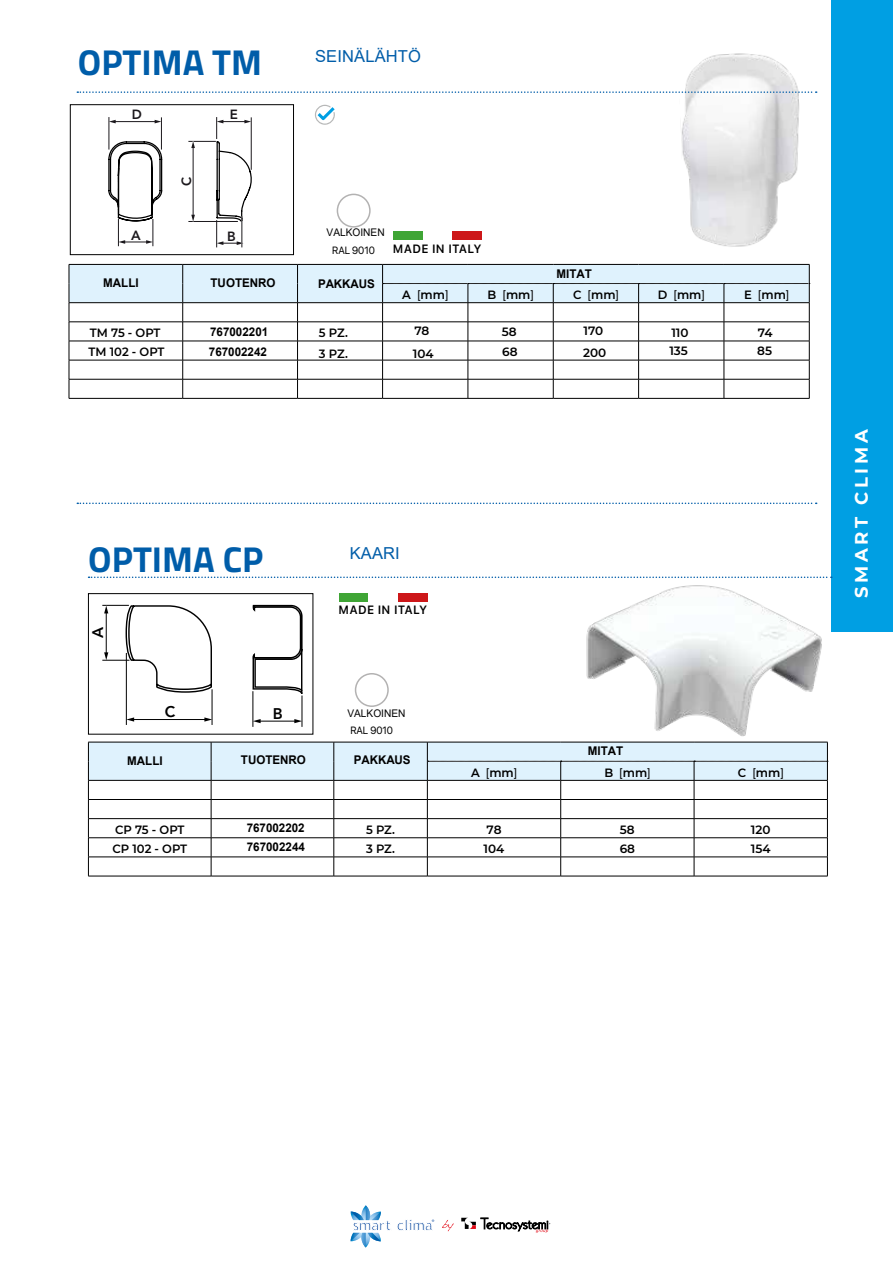
<style>
.page{position:relative;width:893px;height:1263px;background:#fff}
.page>*{position:absolute;margin:0;border:0;box-sizing:border-box;transform-origin:0 0}
.t1{font:700 36px "Titillium Web";color:#005da9}
.t2{font:700 18px "Montserrat";letter-spacing:.2em;color:#fff}
.t3{font:16.5px "Arial";letter-spacing:.01em;color:#005da9}
.t4{font:800 15.3px "Avenir";color:#000}
.t5{font:800 13.35px "Avenir";color:#1b181c}
.t6{font:600 12px "Montserrat";color:#000}
.t7{font:700 12px "Arial";color:#000}
.t8{font:600 12px "SF Pro Display";letter-spacing:.08em;color:#000}
.t9{font:10.5px "Arial";color:#000}
.t10{font:10.5px "SF Pro Display";color:#000}
.s1{font-family:"Avenir";font-weight:500}
</style>
<div class="page">
<svg style="left:461px;top:1218px;width:89px;height:15px"></svg>
<svg style="left:442px;top:1220px;width:12px;height:11px"></svg>
<svg style="left:351px;top:1205px;width:40px;height:42px"></svg>
<svg style="left:397px;top:1219px;width:37px;height:12px"></svg>
<div style="left:831px;top:0;width:62px;height:631px;background:#009fe3"></div>
<svg style="left:77px;top:503px;width:740px;height:1px"></svg>
<img style="left:681px;top:53px;width:119px;height:194px">
<svg style="left:77px;top:91px;width:740px;height:2px"></svg>
<svg style="left:69px;top:264px;width:741px;height:134px"></svg>
<hr style="left:69px;top:398px;width:114px;height:1px;background:#000">
<hr style="left:183px;top:398px;width:115px;height:1px;background:#000">
<hr style="left:298px;top:398px;width:85px;height:1px;background:#000">
<hr style="left:383px;top:398px;width:85px;height:1px;background:#000">
<hr style="left:468px;top:398px;width:85px;height:1px;background:#000">
<hr style="left:553px;top:398px;width:86px;height:1px;background:#000">
<hr style="left:639px;top:398px;width:85px;height:1px;background:#000">
<hr style="left:724px;top:398px;width:85px;height:1px;background:#000">
<div style="left:393px;top:232px;width:30px;height:8px;background:#3fa535"></div>
<div style="left:452px;top:232px;width:30px;height:8px;background:#cd1719"></div>
<div style="left:70px;top:104px;width:224px;height:151px;border:1px solid #000"></div>
<svg style="left:108px;top:117px;width:144px;height:130px"></svg>
<div style="left:337px;top:194px;width:34px;height:34px;border:2px solid #b3b2b2;border-radius:50%"></div>
<svg style="left:315px;top:105px;width:20px;height:20px"></svg>
<svg style="left:89px;top:576px;width:743px;height:2px"></svg>
<div style="left:339px;top:593px;width:30px;height:9px;background:#3fa535"></div>
<div style="left:398px;top:593px;width:30px;height:9px;background:#cd1719"></div>
<svg style="left:88px;top:742px;width:740px;height:134px"></svg>
<hr style="left:88px;top:876px;width:123px;height:1px;background:#000">
<hr style="left:211px;top:876px;width:123px;height:1px;background:#000">
<hr style="left:334px;top:876px;width:93px;height:1px;background:#000">
<hr style="left:427px;top:876px;width:134px;height:1px;background:#000">
<hr style="left:561px;top:876px;width:133px;height:1px;background:#000">
<hr style="left:694px;top:876px;width:134px;height:1px;background:#000">
<img style="left:586px;top:585px;width:236px;height:152px">
<div style="left:88px;top:593px;width:225px;height:141px;border:1px solid #000"></div>
<hr style="left:259px;top:721px;width:37px;height:1px;background:#000">
<svg style="left:294px;top:719px;width:8px;height:4px"></svg>
<svg style="left:254px;top:719px;width:7px;height:4px"></svg>
<svg style="left:102px;top:605px;width:201px;height:90px"></svg>
<hr style="left:253px;top:691px;width:1px;height:36px;background:#000">
<hr style="left:302px;top:695px;width:1px;height:32px;background:#000">
<hr style="left:133px;top:719px;width:73px;height:1px;background:#000">
<svg style="left:204px;top:717px;width:8px;height:5px"></svg>
<svg style="left:127px;top:717px;width:7px;height:5px"></svg>
<hr style="left:126px;top:653px;width:1px;height:72px;background:#000">
<hr style="left:212px;top:689px;width:1px;height:36px;background:#000">
<div style="left:355px;top:673px;width:34px;height:34px;border:2px solid #b3b2b2;border-radius:50%"></div>
<h1 class="t1" style="left:78px;top:35px;width:186px">OPTIMA TM</h1>
<h3 class="t3" style="left:315px;top:45px;width:108px">SEINÄLÄHTÖ</h3>
<p class="t5" style="left:132px;top:104px;width:12px">D</p>
<p class="t5" style="left:230px;top:104px;width:10px">E</p>
<p class="t5" style="left:176px;top:186px;width:11px;rotate:-90deg">C</p>
<p class="t5" style="left:131px;top:225px;width:11px">A</p>
<p class="t5" style="left:227px;top:226px;width:10px">B</p>
<p class="t9" style="left:327px;top:225px;width:60px">VALKOINEN</p>
<p class="t10" style="left:332px;top:243px;width:44px">RAL 9010</p>
<p class="t7" style="left:103px;top:275px;width:37px">MALLI</p>
<p class="t7" style="left:211px;top:275px;width:67px">TUOTENRO</p>
<p class="t7" style="left:318px;top:275px;width:58px">PAKKAUS</p>
<p class="t8" style="left:393px;top:240px;width:89px">MADE IN ITALY</p>
<p class="t7" style="left:556px;top:265px;width:37px">MITAT</p>
<p class="t6" style="left:402px;top:286px;width:47px">A <span class="s1">[</span>mm<span class="s1">]</span></p>
<p class="t6" style="left:487px;top:286px;width:48px">B <span class="s1">[</span>mm<span class="s1">]</span></p>
<p class="t6" style="left:573px;top:286px;width:47px">C <span class="s1">[</span>mm<span class="s1">]</span></p>
<p class="t6" style="left:658px;top:286px;width:48px">D <span class="s1">[</span>mm<span class="s1">]</span></p>
<p class="t6" style="left:744px;top:286px;width:47px">E <span class="s1">[</span>mm<span class="s1">]</span></p>
<p class="t6" style="left:90px;top:324px;width:72px">TM 75 - OPT</p>
<p class="t7" style="left:210px;top:323px;width:60px">767002201</p>
<p class="t6" style="left:319px;top:324px;width:30px">5 PZ.</p>
<p class="t6" style="left:414px;top:322px;width:16px">78</p>
<p class="t6" style="left:502px;top:323px;width:16px">58</p>
<p class="t6" style="left:583px;top:322px;width:21px">170</p>
<p class="t6" style="left:671px;top:324px;width:19px">110</p>
<p class="t6" style="left:758px;top:324px;width:16px">74</p>
<p class="t6" style="left:89px;top:344px;width:77px">TM 102 - OPT</p>
<p class="t7" style="left:209px;top:343px;width:60px">767002242</p>
<p class="t6" style="left:319px;top:346px;width:30px">3 PZ.</p>
<p class="t6" style="left:413px;top:345px;width:22px">104</p>
<p class="t6" style="left:502px;top:343px;width:17px">68</p>
<p class="t6" style="left:583px;top:344px;width:25px">200</p>
<p class="t6" style="left:669px;top:342px;width:20px">135</p>
<p class="t6" style="left:757px;top:342px;width:16px">85</p>
<h1 class="t1" style="left:88px;top:532px;width:177px">OPTIMA CP</h1>
<p class="t4" style="left:86px;top:637px;width:13px;rotate:-90deg">A</p>
<h3 class="t3" style="left:350px;top:542px;width:52px">KAARI</h3>
<p class="t8" style="left:339px;top:602px;width:89px">MADE IN ITALY</p>
<p class="t4" style="left:165px;top:700px;width:12px">C</p>
<p class="t9" style="left:347px;top:706px;width:60px">VALKOINEN</p>
<p class="t10" style="left:350px;top:722px;width:44px">RAL 9010</p>
<p class="t4" style="left:273px;top:701px;width:11px">B</p>
<p class="t7" style="left:127px;top:752px;width:37px">MALLI</p>
<p class="t7" style="left:241px;top:751px;width:67px">TUOTENRO</p>
<p class="t7" style="left:354px;top:752px;width:58px">PAKKAUS</p>
<p class="t7" style="left:588px;top:743px;width:37px">MITAT</p>
<p class="t6" style="left:471px;top:764px;width:47px">A <span class="s1">[</span>mm<span class="s1">]</span></p>
<p class="t6" style="left:604px;top:764px;width:48px">B <span class="s1">[</span>mm<span class="s1">]</span></p>
<p class="t6" style="left:738px;top:764px;width:47px">C <span class="s1">[</span>mm<span class="s1">]</span></p>
<p class="t6" style="left:115px;top:821px;width:71px">CP 75 - OPT</p>
<p class="t7" style="left:247px;top:819px;width:60px">767002202</p>
<p class="t6" style="left:366px;top:821px;width:30px">5 PZ.</p>
<p class="t6" style="left:487px;top:821px;width:16px">78</p>
<p class="t6" style="left:620px;top:821px;width:16px">58</p>
<p class="t6" style="left:751px;top:821px;width:21px">120</p>
<p class="t6" style="left:112px;top:840px;width:76px">CP 102 - OPT</p>
<p class="t7" style="left:247px;top:838px;width:60px">767002244</p>
<p class="t6" style="left:366px;top:840px;width:30px">3 PZ.</p>
<p class="t6" style="left:484px;top:840px;width:22px">104</p>
<p class="t6" style="left:620px;top:840px;width:17px">68</p>
<p class="t6" style="left:751px;top:840px;width:21px">154</p>
<h2 class="t2" style="left:849px;top:598px;width:171px;rotate:-90deg">SMART CLIMA</h2>
</div>
